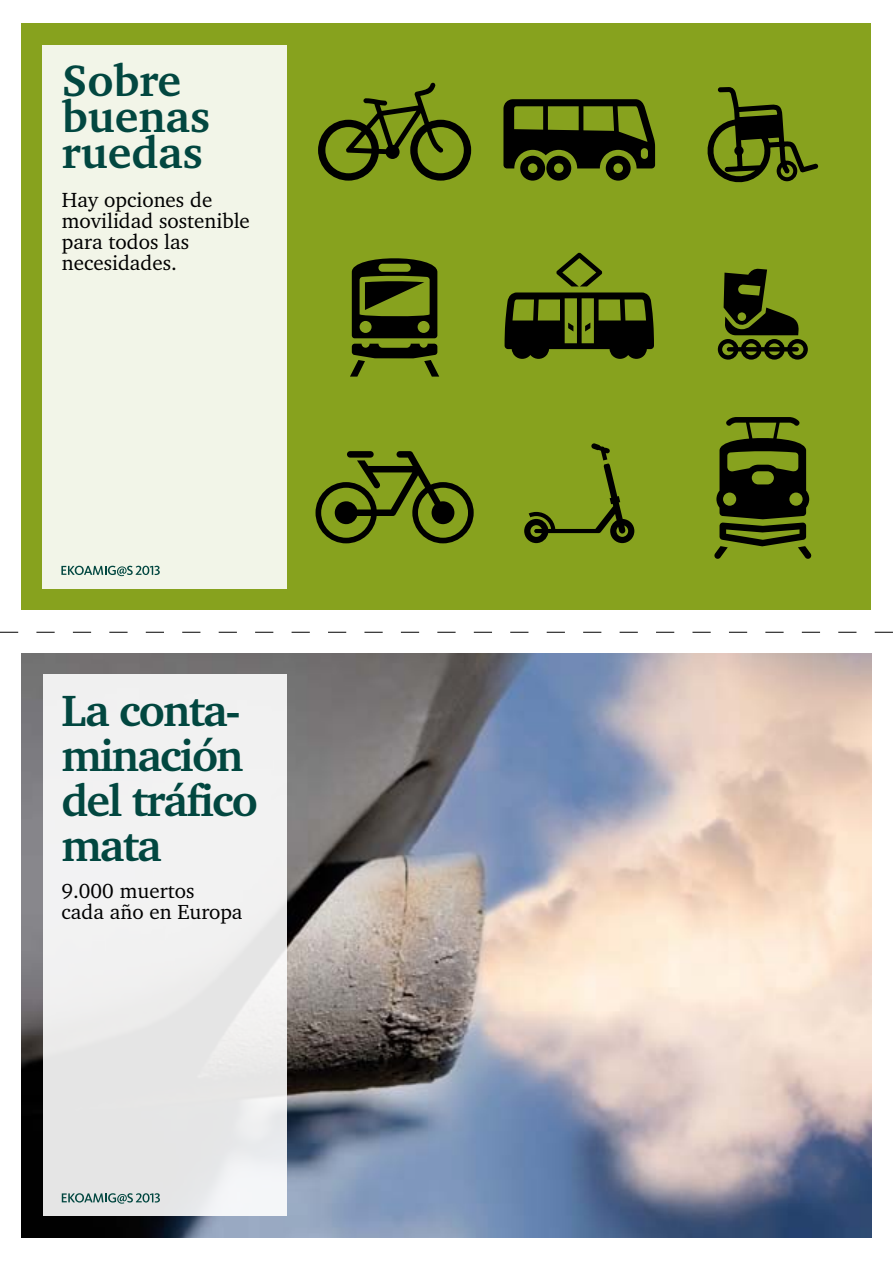
<style>
.page{position:relative;width:893px;height:1263px;background:#fff}
.page>*{position:absolute;margin:0;border:0;box-sizing:border-box;transform-origin:0 0}
.t1{font:700 45px/36px "Charter IT Cby BT";color:#024740}
.t2{font:700 44.85px/44.8px "Charter IT Cby BT";letter-spacing:-.035em;color:#024740}
.t3{font:21px/21px "Charter IT Cby BT";color:#000}
</style>
<div class="page">
<svg style="left:0;top:632px;width:893px;height:1px"></svg>
<div style="left:22px;top:23px;width:849px;height:587px;background:#87a21e"></div>
<div style="left:43px;top:45px;width:244px;height:544px;background:#f2f5e8"></div>
<svg style="left:61px;top:566px;width:99px;height:10px"></svg>
<svg style="left:318px;top:82px;width:153px;height:99px"></svg>
<svg style="left:503px;top:99px;width:152px;height:82px"></svg>
<svg style="left:350px;top:258px;width:89px;height:119px"></svg>
<svg style="left:707px;top:87px;width:112px;height:96px"></svg>
<svg style="left:505px;top:253px;width:149px;height:106px"></svg>
<svg style="left:315px;top:451px;width:159px;height:92px"></svg>
<svg style="left:718px;top:268px;width:90px;height:92px"></svg>
<svg style="left:714px;top:417px;width:98px;height:142px"></svg>
<svg style="left:524px;top:443px;width:110px;height:100px"></svg>
<img style="left:22px;top:653px;width:849px;height:584px">
<div style="left:43px;top:674px;width:244px;height:542px;background:#f1f1f1"></div>
<svg style="left:62px;top:1193px;width:98px;height:11px"></svg>
<h1 class="t1" style="left:62px;top:62px;width:150px">Sobre buenas ruedas</h1>
<p class="t3" style="left:62px;top:189px;width:190px">Hay opciones de movilidad sostenible para todos las necesidades.</p>
<h2 class="t2" style="left:62px;top:687px;width:198px">La conta&shy;minación del tráfico mata</h2>
<p class="t3" style="left:62px;top:880px;width:183px">9.000 muertos<br>cada año en Europa</p>
</div>
